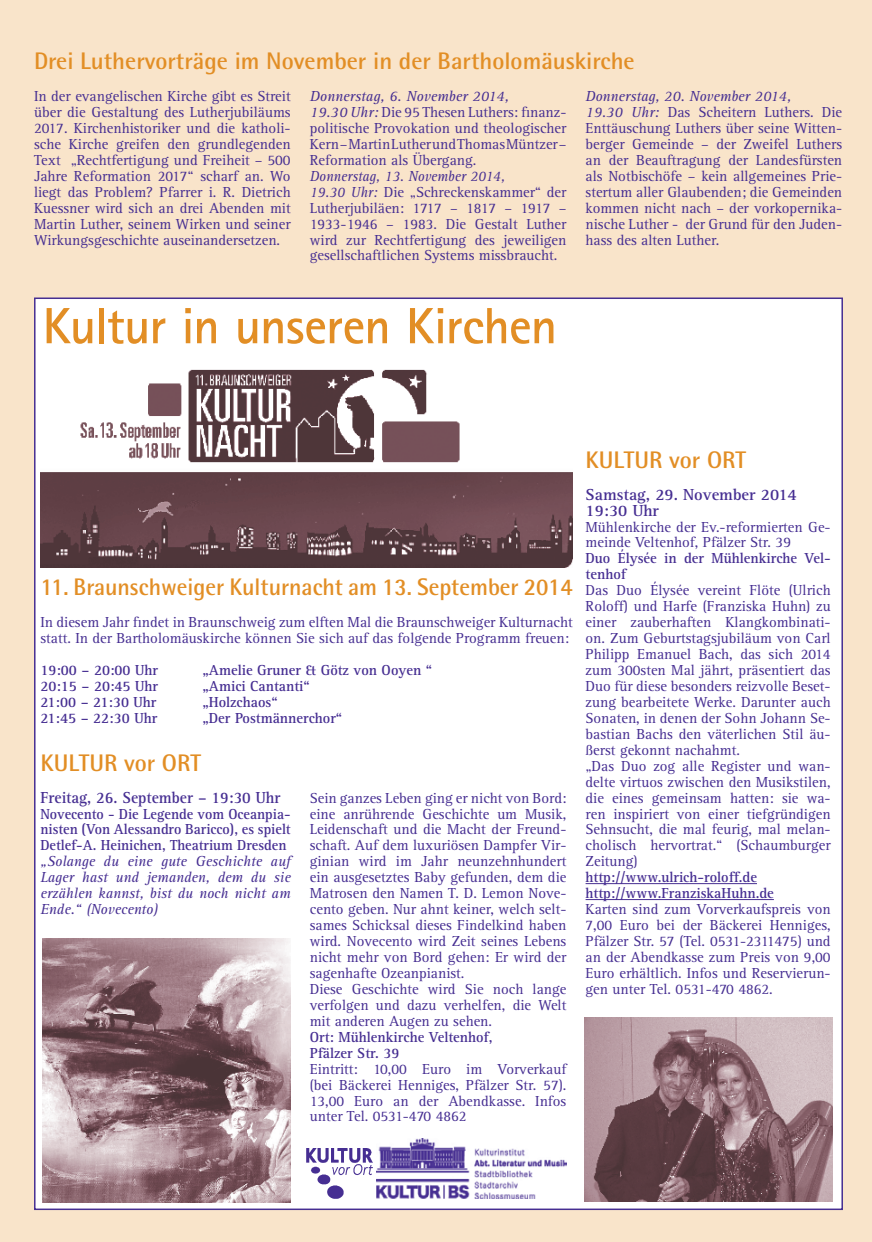
<style>
.page{position:relative;width:872px;height:1242px;background:#f9e4ca}
.page>*{position:absolute;margin:0;border:0;box-sizing:border-box;transform-origin:0 0}
.t1{font:700 51px "AT Rotis Sans Serif";letter-spacing:-.02em;color:#e28e25}
.t2{font:700 24px "AT Rotis Semi Sans";color:#e28e25}
.t3{font:700 24px "AT Rotis Semi Sans";color:#e28e25;scale:.96 1}
.t4{font:700 16.5px/15.9px "AT Rotis Serif";color:#462e92}
.t5{font:700 16.5px "AT Rotis Serif";color:#462e92;scale:.94 1}
.t6{font:15px/15.9px "AT Rotis Serif";color:#462e92}
.t7{font:700 15px/15.9px "AT Rotis Serif";color:#462e92;scale:.96 1}
.t8{font:italic 15px/15.9px "AT Rotis Serif";color:#462e92;text-align:justify}
.t9{font:700 15px/15.9px "AT Rotis Serif";color:#462e92;text-align:justify;scale:.94 1}
.s1{font-style:italic}
</style>
<div class="page">
<div style="left:34px;top:297px;width:809px;height:913px;background:#fff;border:2px solid #462e92"></div>
<img style="left:584px;top:1017px;width:248px;height:184px">
<img style="left:40px;top:370px;width:533px;height:197px">
<img style="left:43px;top:939px;width:248px;height:263px">
<hr style="left:585px;top:883px;width:172px;height:1px;background:#462e92">
<hr style="left:585px;top:899px;width:189px;height:1px;background:#462e92">
<img style="left:376px;top:1138px;width:94px;height:60px">
<img style="left:306px;top:1149px;width:66px;height:49px">
<img style="left:474px;top:1148px;width:92px;height:50px">
<h2 class="t2" style="left:34px;top:46px;width:602px">Drei Luthervorträge im November in der Bartholomäuskirche</h2>
<p class="t6" style="left:34px;top:88px;width:258px;text-align:justify">In der evangelischen Kirche gibt es Streit über die Gestaltung des Lutherjubiläums 2017. Kirchenhistoriker und die katholi&shy;sche Kirche greifen den grundlegenden Text „Rechtfertigung und Freiheit – 500<br>Jahre Reformation 2017“ scharf an. Wo liegt das Problem? Pfarrer i. R. Dietrich Kuessner wird sich an drei Abenden mit Martin Luther, seinem Wirken und seiner Wirkungsgeschichte auseinandersetzen.</p>
<p class="t6" style="left:310px;top:88px;width:258px"><span class="s1">Donnerstag, 6. November 2014,<br>19.30 Uhr:</span> Die 95 Thesen Luthers: finanz&shy;politische Provokation und theologischer Kern – Martin Luther und Thomas Müntzer – Reformation als Übergang.</p>
<p class="t6" style="left:310px;top:168px;width:258px"><span class="s1">Donnerstag, 13. November 2014,<br>19.30 Uhr:</span> Die „Schreckenskammer“ der Lutherjubiläen: 1717 – 1817 – 1917 – 1933-1946 – 1983. Die Gestalt Luther wird zur Rechtfertigung des jeweiligen gesellschaftlichen Systems missbraucht.</p>
<h1 class="t1" style="left:43px;top:294px;width:516px">Kultur in unseren Kirchen</h1>
<p class="t6" style="left:585px;top:88px;width:258px"><span class="s1">Donnerstag, 20. November 2014,<br>19.30 Uhr:</span> Das Scheitern Luthers. Die Enttäuschung Luthers über seine Witten&shy;berger Gemeinde – der Zweifel Luthers an der Beauftragung der Landesfürsten als Notbischöfe – kein allgemeines Prie&shy;stertum aller Glaubenden; die Gemeinden kommen nicht nach – der vorkopernika&shy;nische Luther - der Grund für den Juden&shy;hass des alten Luther.</p>
<h2 class="t3" style="left:40px;top:572px;width:556px">11. Braunschweiger Kulturnacht am 13. September 2014</h2>
<p class="t6" style="left:40px;top:614px;width:534px">In diesem Jahr findet in Braunschweig zum elften Mal die Braunschweiger Kulturnacht statt. In der Bartholomäuskirche können Sie sich auf das folgende Programm freuen:</p>
<p class="t7" style="left:40px;top:662px;width:124px">19:00 – 20:00 Uhr</p>
<p class="t7" style="left:202px;top:662px;width:241px">„Amelie Gruner &amp; Götz von Ooyen “</p>
<p class="t7" style="left:40px;top:678px;width:124px">20:15 – 20:45 Uhr</p>
<p class="t7" style="left:202px;top:678px;width:113px">„Amici Cantanti“</p>
<p class="t7" style="left:40px;top:694px;width:122px">21:00 – 21:30 Uhr</p>
<p class="t7" style="left:202px;top:694px;width:80px">„Holzchaos“</p>
<p class="t7" style="left:40px;top:710px;width:123px">21:45 – 22:30 Uhr</p>
<p class="t7" style="left:202px;top:710px;width:147px">„Der Postmännerchor“</p>
<h2 class="t2" style="left:40px;top:748px;width:162px">KULTUR vor ORT</h2>
<p class="t5" style="left:40px;top:787px;width:257px">Freitag, 26. September – 19:30 Uhr</p>
<p class="t9" style="left:40px;top:806px;width:268px">Novecento - Die Legende vom Oceanpia&shy;nisten (Von Alessandro Baricco), es spielt Detlef-A. Heinichen, Theatrium Dresden</p>
<p class="t8" style="left:40px;top:854px;width:252px">„Solange du eine gute Geschichte auf Lager hast und jemanden, dem du sie erzählen kannst, bist du noch nicht am Ende.“ (Novecento)</p>
<p class="t6" style="left:310px;top:790px;width:258px">Sein ganzes Leben ging er nicht von Bord: eine anrührende Geschichte um Musik, Leidenschaft und die Macht der Freund&shy;schaft. Auf dem luxuriösen Dampfer Vir&shy;ginian wird im Jahr neunzehnhundert ein ausgesetztes Baby gefunden, dem die Matrosen den Namen T. D. Lemon Nove&shy;cento geben. Nur ahnt keiner, welch selt&shy;sames Schicksal dieses Findelkind haben wird. Novecento wird Zeit seines Lebens nicht mehr von Bord gehen: Er wird der sagenhafte Ozeanpianist.<br>Diese Geschichte wird Sie noch lange verfolgen und dazu verhelfen, die Welt mit anderen Augen zu sehen.</p>
<p class="t7" style="left:310px;top:1029px;width:192px">Ort: Mühlenkirche Veltenhof,<br>Pfälzer Str. 39</p>
<p class="t6" style="left:310px;top:1061px;width:258px;text-align:justify">Eintritt: 10,00 Euro im Vorverkauf (bei Bäckerei Henniges, Pfälzer Str. 57).<br>13,00 Euro an der Abendkasse. Infos unter Tel. 0531-470 4862</p>
<h2 class="t2" style="left:585px;top:445px;width:162px">KULTUR vor ORT</h2>
<p class="t4" style="left:585px;top:486px;width:213px">Samstag, 29. November 2014<br>19:30 Uhr</p>
<p class="t6" style="left:585px;top:519px;width:247px">Mühlenkirche der Ev.-reformierten Ge&shy;meinde Veltenhof, Pfälzer Str. 39</p>
<p class="t7" style="left:585px;top:551px;width:257px">Duo Élysée in der Mühlenkirche Vel&shy;tenhof</p>
<p class="t6" style="left:585px;top:583px;width:247px">Das Duo Élysée vereint Flöte (Ulrich Roloff) und Harfe (Franziska Huhn) zu einer zauberhaften Klangkombinati&shy;on. Zum Geburtstagsjubiläum von Carl Philipp Emanuel Bach, das sich 2014 zum 300sten Mal jährt, präsentiert das Duo für diese besonders reizvolle Beset&shy;zung bearbeitete Werke. Darunter auch Sonaten, in denen der Sohn Johann Se&shy;bastian Bachs den väterlichen Stil äu&shy;ßerst gekonnt nachahmt.<br>„Das Duo zog alle Register und wan&shy;delte virtuos zwischen den Musikstilen, die eines gemeinsam hatten: sie wa&shy;ren inspiriert von einer tiefgründigen Sehnsucht, die mal feurig, mal melan&shy;cholisch hervortrat.“ (Schaumburger Zeitung)</p>
<p class="t7" style="left:585px;top:869px;width:198px">http://www.ulrich-roloff.de http://www.FranziskaHuhn.de</p>
<p class="t6" style="left:585px;top:901px;width:247px;text-align:justify">Karten sind zum Vorverkaufspreis von 7,00 Euro bei der Bäckerei Henniges, Pfälzer Str. 57 (Tel. 0531-2311475) und an der Abendkasse zum Preis von 9,00<br>Euro erhältlich. Infos und Reservierun&shy;gen unter Tel. 0531-470 4862.</p>
</div>
